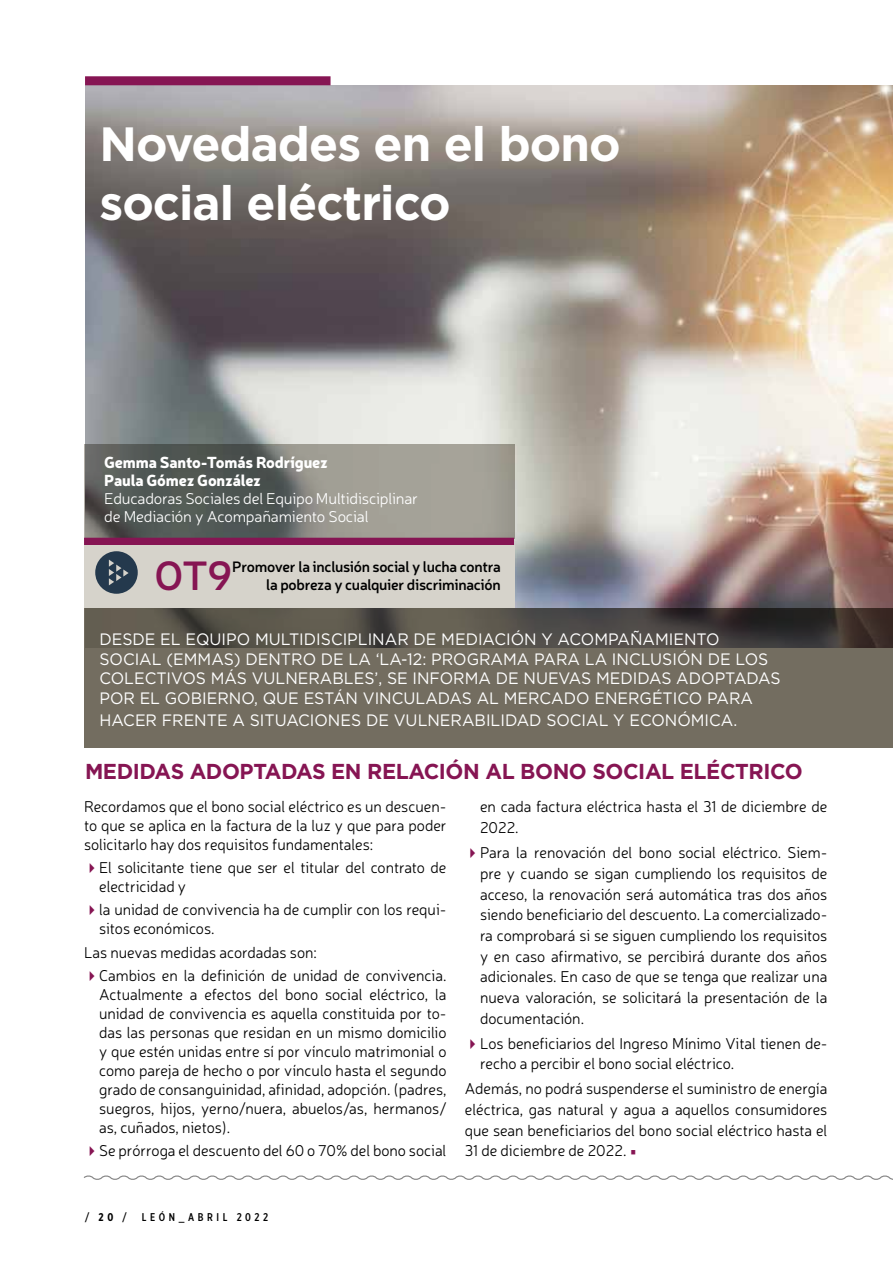
<style>
.page{position:relative;width:893px;height:1263px;background:#fff}
.page>*{position:absolute;margin:0;border:0;box-sizing:border-box;transform-origin:0 0}
.t1{font:700 48px/59.1px "Gotham";letter-spacing:-.02em;color:#fff}
.t2{font:600 40.8px "Neris";color:#861553}
.t3{font:700 21.6px "Gotham";letter-spacing:-.02em;color:#861553}
.t4{font:16.5px/19.8px "Gotham";color:#fff;scale:.96 1}
.t5{font:300 15.75px/20.7px "Neris";color:#000;text-align:justify;scale:.96 1}
.t6{font:300 15.75px/18px "Neris";letter-spacing:-.01em;color:#fff}
.t7{font:900 15.75px/18px "Neris";letter-spacing:-.01em;color:#fff}
.t8{font:600 15px/18px "Neris";letter-spacing:-.02em;color:#000;text-align:right}
.t9{font:500 11.25px "Gotham X Narrow";letter-spacing:.32em;color:#000}
.s1{color:#861553}
.s2{font-family:"Titillium";font-weight:700;color:#861553}
.s3{font-weight:700}
</style>
<div class="page">
<img style="left:85px;top:85px;width:808px;height:523px">
<svg style="left:84px;top:608px;width:809px;height:140px;background:#686257"></svg>
<svg style="left:84px;top:444px;width:430px;height:94px;background:#7c7d77"></svg>
<svg style="left:83px;top:1175px;width:810px;height:5px"></svg>
<div style="left:84px;top:538px;width:430px;height:9px;background:#861553"></div>
<div style="left:84px;top:546px;width:430px;height:62px;background:#d6d3cb"></div>
<svg style="left:95px;top:551px;width:43px;height:43px"></svg>
<svg style="left:109px;top:560px;width:20px;height:25px"></svg>
<div style="left:85px;top:76px;width:246px;height:9px;background:#861553"></div>
<h1 class="t1" style="left:99px;top:114px;width:523px">Novedades en el bono social eléctrico</h1>
<p class="t7" style="left:104px;top:452px;width:225px">Gemma Santo-Tomás Rodríguez<br>Paula Gómez González</p>
<p class="t6" style="left:104px;top:489px;width:315px">Educadoras Sociales del Equipo Multidisciplinar de Mediación y Acompañamiento Social</p>
<h2 class="t2" style="left:155px;top:547px;width:80px">OT9</h2>
<p class="t8" style="left:232px;top:557px;width:270px">Promover la inclusión social y lucha contra la pobreza y cualquier discriminación</p>
<p class="t4" style="left:99px;top:629px;width:711px">DESDE EL EQUIPO MULTIDISCIPLINAR DE MEDIACIÓN Y ACOMPAÑAMIENTO SOCIAL (EMMAS) DENTRO DE LA ‘LA-12: PROGRAMA PARA LA INCLUSIÓN DE LOS COLECTIVOS MÁS VULNERABLES’, SE INFORMA DE NUEVAS MEDIDAS ADOPTADAS POR EL GOBIERNO, QUE ESTÁN VINCULADAS AL MERCADO ENERGÉTICO PARA</p>
<p class="t4" style="left:99px;top:710px;width:666px">HACER FRENTE A SITUACIONES DE VULNERABILIDAD SOCIAL Y ECONÓMICA.</p>
<h3 class="t3" style="left:85px;top:757px;width:719px">MEDIDAS ADOPTADAS EN RELACIÓN AL BONO SOCIAL ELÉCTRICO</h3>
<p class="t5" style="left:84px;top:796px;width:379px;line-height:19px">Recordamos que el bono social eléctrico es un descuen&shy;to que se aplica en la factura de la luz y que para poder solicitarlo hay dos requisitos fundamentales:</p>
<p class="t5" style="left:99px;top:857px;width:363px;line-height:19px;text-indent:-15px"><span class="s1">✔</span>El solicitante tiene que ser el titular del contrato de electricidad y</p>
<p class="t5" style="left:99px;top:900px;width:363px;line-height:19px;text-indent:-15px"><span class="s1">✔</span>la unidad de convivencia ha de cumplir con los requi&shy;sitos económicos.</p>
<p class="t5" style="left:84px;top:941px;width:244px">Las nuevas medidas acordadas son:</p>
<p class="t5" style="left:99px;top:965px;width:363px;line-height:19px;text-indent:-15px"><span class="s1">✔</span>Cambios en la definición de unidad de convivencia.<br>Actualmente a efectos del bono social eléctrico, la unidad de convivencia es aquella constituida por to&shy;das las personas que residan en un mismo domicilio y que estén unidas entre sí por vínculo matrimonial o como pareja de hecho o por vínculo hasta el segundo grado de consanguinidad, afinidad, adopción. (padres, suegros, hijos, yerno/nuera, abuelos/as, hermanos/ as, cuñados, nietos).</p>
<p class="t5" style="left:84px;top:1140px;width:379px"><span class="s1">✔</span>Se prórroga el descuento del 60 o 70% del bono social</p>
<p class="t5" style="left:480px;top:796px;width:363px">en cada factura eléctrica hasta el 31 de diciembre de<br>2022.</p>
<p class="t5" style="left:480px;top:842px;width:363px;text-indent:-15px"><span class="s1">✔</span>Para la renovación del bono social eléctrico. Siem&shy;pre y cuando se sigan cumpliendo los requisitos de acceso, la renovación será automática tras dos años siendo beneficiario del descuento. La comercializado&shy;ra comprobará si se siguen cumpliendo los requisitos y en caso afirmativo, se percibirá durante dos años adicionales. En caso de que se tenga que realizar una nueva valoración, se solicitará la presentación de la documentación.</p>
<p class="t5" style="left:480px;top:1032px;width:363px;text-indent:-15px"><span class="s1">✔</span>Los beneficiarios del Ingreso Mínimo Vital tienen de&shy;recho a percibir el bono social eléctrico.</p>
<p class="t5" style="left:465px;top:1078px;width:379px">Además, no podrá suspenderse el suministro de energía eléctrica, gas natural y agua a aquellos consumidores que sean beneficiarios del bono social eléctrico hasta el 31 de diciembre de 2022. <span class="s2">•</span></p>
<p class="t9" style="left:85px;top:1210px;width:43px">/ <span class="s3">2 0</span> /</p>
<p class="t9" style="left:142px;top:1210px;width:128px">LEÓN_ABRIL 2022</p>
</div>
